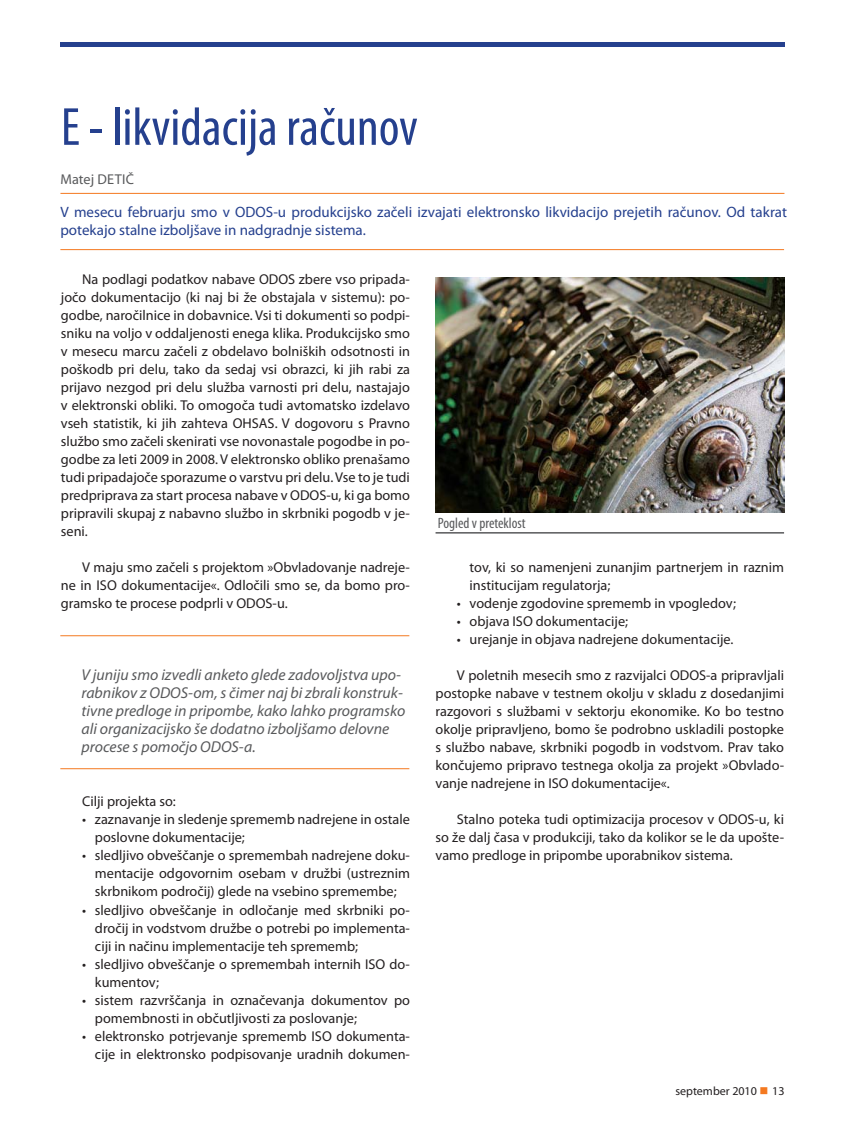
<style>
.page{position:relative;width:845px;height:1143px;background:#fff}
.page>*{position:absolute;margin:0;border:0;box-sizing:border-box;transform-origin:0 0}
.t1{font:condensed 54px "Myriad Pro";color:#25408e}
.t2{font:italic 15.75px/18px "Myriad Pro";color:#58595b}
.t3{font:15px/18px "Myriad Pro";color:#25408e}
.t4{font:condensed 15px "Myriad Pro";color:#58595b}
.t5{font:14.25px/18px "Myriad Pro";color:#231f20;text-align:justify}
.t6{font:14.25px "Myriad Pro";letter-spacing:.02em;color:#58595b}
.t7{font:12px "Myriad Pro";color:#231f20}
</style>
<div class="page">
<hr style="left:61px;top:42px;width:723px;height:4px;background:#25408e">
<hr style="left:60px;top:193px;width:724px;height:1px;background:#f47920">
<hr style="left:435px;top:532px;width:348px;height:1px;background:#58595b">
<hr style="left:60px;top:249px;width:723px;height:1px;background:#f47920">
<hr style="left:60px;top:635px;width:349px;height:1px;background:#f47920">
<hr style="left:60px;top:768px;width:349px;height:1px;background:#f47920">
<img style="left:435px;top:277px;width:348px;height:235px">
<h1 class="t1" style="left:61px;top:106px;width:358px">E - likvidacija računov</h1>
<p class="t6" style="left:60px;top:174px;width:75px">Matej DETIČ</p>
<p class="t3" style="left:60px;top:203px;width:727px">V mesecu februarju smo v ODOS-u produkcijsko začeli izvajati elektronsko likvidacijo prejetih računov. Od takrat potekajo stalne izboljšave in nadgradnje sistema.</p>
<p class="t5" style="left:61px;top:271px;width:350px;text-indent:21px">Na podlagi podatkov nabave ODOS zbere vso pripada&shy;jočo dokumentacijo (ki naj bi že obstajala v sistemu): po&shy;godbe, naročilnice in dobavnice. Vsi ti dokumenti so podpi&shy;sniku na voljo v oddaljenosti enega klika. Produkcijsko smo v mesecu marcu začeli z obdelavo bolniških odsotnosti in poškodb pri delu, tako da sedaj vsi obrazci, ki jih rabi za prijavo nezgod pri delu služba varnosti pri delu, nastajajo v elektronski obliki. To omogoča tudi avtomatsko izdelavo vseh statistik, ki jih zahteva OHSAS. V dogovoru s Pravno službo smo začeli skenirati vse novonastale pogodbe in po&shy;godbe za leti 2009 in 2008. V elektronsko obliko prenašamo tudi pripadajoče sporazume o varstvu pri delu. Vse to je tudi predpriprava za start procesa nabave v ODOS-u, ki ga bomo pripravili skupaj z nabavno službo in skrbniki pogodb v je&shy;seni.</p>
<p class="t5" style="left:61px;top:559px;width:350px;text-indent:21px">V maju smo začeli s projektom »Obvladovanje nadreje&shy;ne in ISO dokumentacije«. Odločili smo se, da bomo pro&shy;gramsko te procese podprli v ODOS-u.</p>
<p class="t2" style="left:82px;top:667px;width:325px">V juniju smo izvedli anketo glede zadovoljstva upo&shy;rabnikov z ODOS-om, s čimer naj bi zbrali konstruk&shy;tivne predloge in pripombe, kako lahko programsko ali organizacijsko še dodatno izboljšamo delovne procese s pomočjo ODOS-a.</p>
<p class="t5" style="left:82px;top:793px;width:95px">Cilji projekta so:</p>
<p class="t5" style="left:95px;top:811px;width:316px;text-indent:-13px">• zaznavanje in sledenje sprememb nadrejene in ostale poslovne dokumentacije;</p>
<p class="t5" style="left:95px;top:847px;width:316px;text-indent:-13px">• sledljivo obveščanje o spremembah nadrejene doku&shy;mentacije odgovornim osebam v družbi (ustreznim skrbnikom področij) glede na vsebino spremembe;</p>
<p class="t5" style="left:95px;top:901px;width:316px;text-indent:-13px">• sledljivo obveščanje in odločanje med skrbniki po&shy;dročij in vodstvom družbe o potrebi po implementa&shy;ciji in načinu implementacije teh sprememb;</p>
<p class="t5" style="left:95px;top:955px;width:316px;text-indent:-13px">• sledljivo obveščanje o spremembah internih ISO do&shy;kumentov;</p>
<p class="t5" style="left:95px;top:991px;width:316px;text-indent:-13px">• sistem razvrščanja in označevanja dokumentov po pomembnosti in občutljivosti za poslovanje;</p>
<p class="t5" style="left:82px;top:1027px;width:329px;text-align:right">• elektronsko potrjevanje sprememb ISO dokumenta&shy;cije in elektronsko podpisovanje uradnih dokumen-</p>
<p class="t4" style="left:437px;top:517px;width:89px">Pogled v preteklost</p>
<p class="t5" style="left:469px;top:559px;width:316px">tov, ki so namenjeni zunanjim partnerjem in raznim institucijam regulatorja;</p>
<p class="t5" style="left:456px;top:595px;width:280px">• vodenje zgodovine sprememb in vpogledov;</p>
<p class="t5" style="left:456px;top:613px;width:173px">• objava ISO dokumentacije;</p>
<p class="t5" style="left:456px;top:631px;width:278px">• urejanje in objava nadrejene dokumentacije.</p>
<p class="t5" style="left:435px;top:667px;width:350px;text-indent:21px">V poletnih mesecih smo z razvijalci ODOS-a pripravljali postopke nabave v testnem okolju v skladu z dosedanjimi razgovori s službami v sektorju ekonomike. Ko bo testno okolje pripravljeno, bomo še podrobno uskladili postopke s službo nabave, skrbniki pogodb in vodstvom. Prav tako končujemo pripravo testnega okolja za projekt »Obvlado&shy;vanje nadrejene in ISO dokumentacije«.</p>
<p class="t5" style="left:435px;top:811px;width:350px;text-indent:21px">Stalno poteka tudi optimizacija procesov v ODOS-u, ki so že dalj časa v produkciji, tako da kolikor se le da upošte&shy;vamo predloge in pripombe uporabnikov sistema.</p>
<p class="t7" style="left:675px;top:1085px;width:83px">september 2010</p>
<p class="t7" style="left:771px;top:1085px;width:14px">13</p>
</div>
